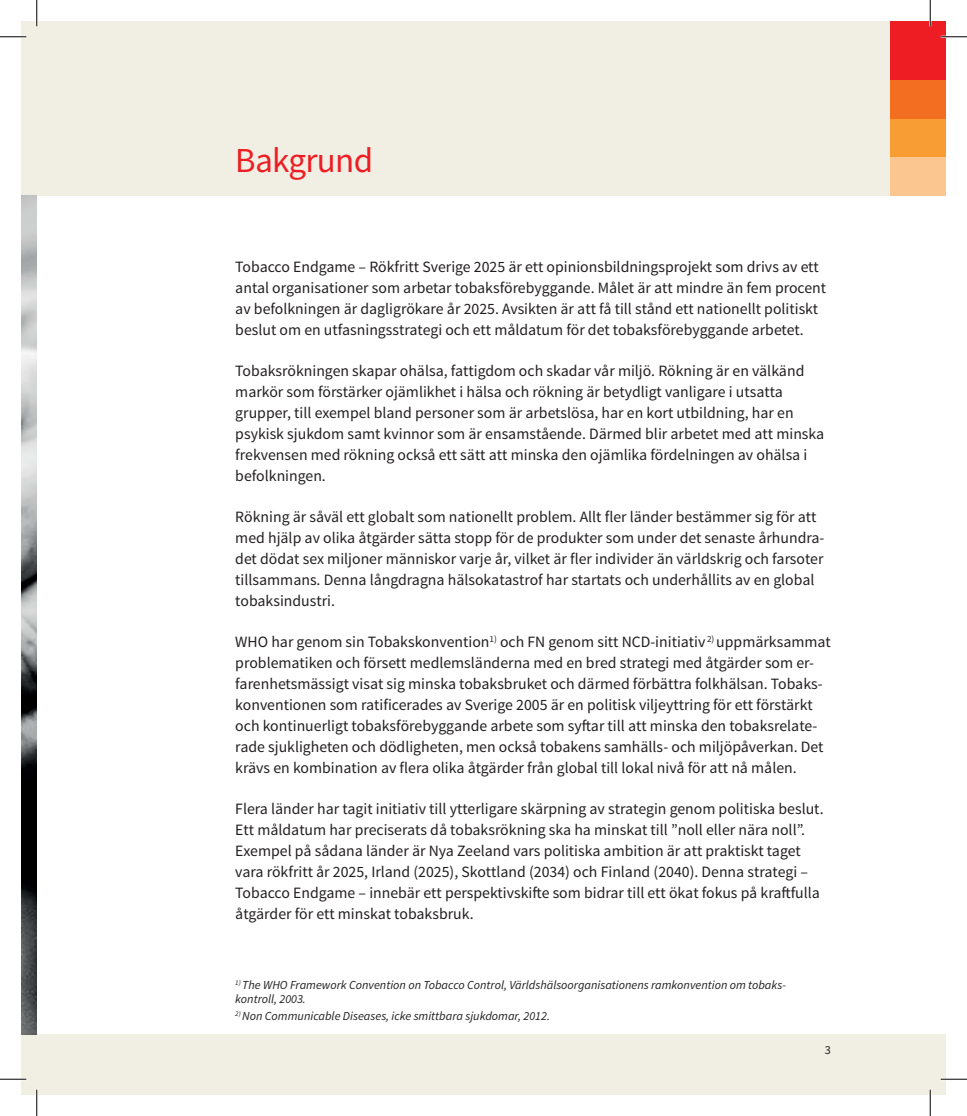
<style>
.page{position:relative;width:967px;height:1116px;background:#fff}
.page>*{position:absolute;margin:0;border:0;box-sizing:border-box;transform-origin:0 0}
.t1{font:35px "Source Sans Pro";letter-spacing:-.02em;color:#ee1d23}
.t2{font:15.75px/21px "Source Sans Pro";color:#231f20}
.t3{font:italic 12.25px/14px "Source Sans Pro";color:#231f20}
.t4{font:12.25px "Source Sans Pro";color:#231f20}
</style>
<div class="page">
<div style="left:37px;top:22px;width:908px;height:173px;background:#f1efe3"></div>
<div style="left:22px;top:1034px;width:923px;height:59px;background:#f1efe3"></div>
<div style="left:22px;top:22px;width:15px;height:173px;background:#f1efe3"></div>
<div style="left:890px;top:22px;width:55px;height:59px;background:#ee1d23"></div>
<div style="left:890px;top:81px;width:55px;height:38px;background:#f36e21"></div>
<div style="left:890px;top:119px;width:55px;height:38px;background:#f89d33"></div>
<div style="left:890px;top:157px;width:55px;height:38px;background:#fcc691"></div>
<img style="left:22px;top:195px;width:15px;height:839px">
<hr style="left:0;top:36px;width:26px;height:2px;background:#fff">
<hr style="left:940px;top:36px;width:26px;height:2px;background:#fff">
<hr style="left:0;top:1077px;width:26px;height:3px;background:#fff">
<hr style="left:940px;top:1077px;width:26px;height:3px;background:#fff">
<hr style="left:36px;top:0;width:2px;height:26px;background:#fff">
<hr style="left:36px;top:1089px;width:2px;height:26px;background:#fff">
<hr style="left:929px;top:0;width:2px;height:26px;background:#fff">
<hr style="left:929px;top:1089px;width:2px;height:26px;background:#fff">
<svg style="left:0;top:36px;width:26px;height:1px"></svg>
<svg style="left:940px;top:36px;width:26px;height:1px"></svg>
<svg style="left:0;top:1078px;width:26px;height:1px"></svg>
<svg style="left:940px;top:1078px;width:26px;height:1px"></svg>
<svg style="left:36px;top:0;width:1px;height:26px"></svg>
<svg style="left:36px;top:1089px;width:1px;height:26px"></svg>
<svg style="left:929px;top:0;width:1px;height:26px"></svg>
<svg style="left:929px;top:1089px;width:1px;height:26px"></svg>
<h1 class="t1" style="left:235px;top:139px;width:139px">Bakgrund</h1>
<p class="t2" style="left:235px;top:256px;width:592px">Tobacco Endgame – Rökfritt Sverige 2025 är ett opinionsbildningsprojekt som drivs av ett antal organisationer som arbetar tobaksförebyggande. Målet är att mindre än fem procent av befolkningen är dagligrökare år 2025. Avsikten är att få till stånd ett nationellt politiskt beslut om en utfasningsstrategi och ett måldatum för det tobaksförebyggande arbetet.</p>
<p class="t2" style="left:235px;top:360px;width:590px">Tobaksrökningen skapar ohälsa, fattigdom och skadar vår miljö. Rökning är en välkänd markör som förstärker ojämlikhet i hälsa och rökning är betydligt vanligare i utsatta grupper, till exempel bland personer som är arbetslösa, har en kort utbildning, har en psykisk sjukdom samt kvinnor som är ensamstående. Därmed blir arbetet med att minska frekvensen med rökning också ett sätt att minska den ojämlika fördelningen av ohälsa i befolkningen.</p>
<p class="t2" style="left:235px;top:506px;width:590px">Rökning är såväl ett globalt som nationellt problem. Allt fler länder bestämmer sig för att med hjälp av olika åtgärder sätta stopp för de produkter som under det senaste århundra&shy;det dödat sex miljoner människor varje år, vilket är fler individer än världskrig och farsoter tillsammans. Denna långdragna hälsokatastrof har startats och underhållits av en global tobaksindustri.</p>
<p class="t2" style="left:235px;top:631px;width:597px">WHO har genom sin Tobakskonvention<sup>1)</sup> och FN genom sitt NCD-initiativ <sup>2)</sup> uppmärksammat problematiken och försett medlemsländerna med en bred strategi med åtgärder som er&shy;farenhetsmässigt visat sig minska tobaksbruket och därmed förbättra folkhälsan. Tobaks&shy;konventionen som ratificerades av Sverige 2005 är en politisk viljeyttring för ett förstärkt och kontinuerligt tobaksförebyggande arbete som syftar till att minska den tobaksrelate&shy;rade sjukligheten och dödligheten, men också tobakens samhälls- och miljöpåverkan. Det krävs en kombination av flera olika åtgärder från global till lokal nivå för att nå målen.</p>
<p class="t2" style="left:235px;top:798px;width:590px">Flera länder har tagit initiativ till ytterligare skärpning av strategin genom politiska beslut.<br>Ett måldatum har preciserats då tobaksrökning ska ha minskat till ”noll eller nära noll”.<br>Exempel på sådana länder är Nya Zeeland vars politiska ambition är att praktiskt taget vara rökfritt år 2025, Irland (2025), Skottland (2034) och Finland (2040). Denna strategi – Tobacco Endgame – innebär ett perspektivskifte som bidrar till ett ökat fokus på kraftfulla åtgärder för ett minskat tobaksbruk.</p>
<p class="t3" style="left:235px;top:977px;width:552px"><sup>1)</sup> The WHO Framework Convention on Tobacco Control, Världshälsoorganisationens ramkonvention om tobaks&shy;kontroll, 2003.</p>
<p class="t3" style="left:235px;top:1008px;width:316px"><sup>2)</sup> Non Communicable Diseases, icke smittbara sjukdomar, 2012.</p>
<p class="t4" style="left:824px;top:1041px;width:8px">3</p>
</div>
